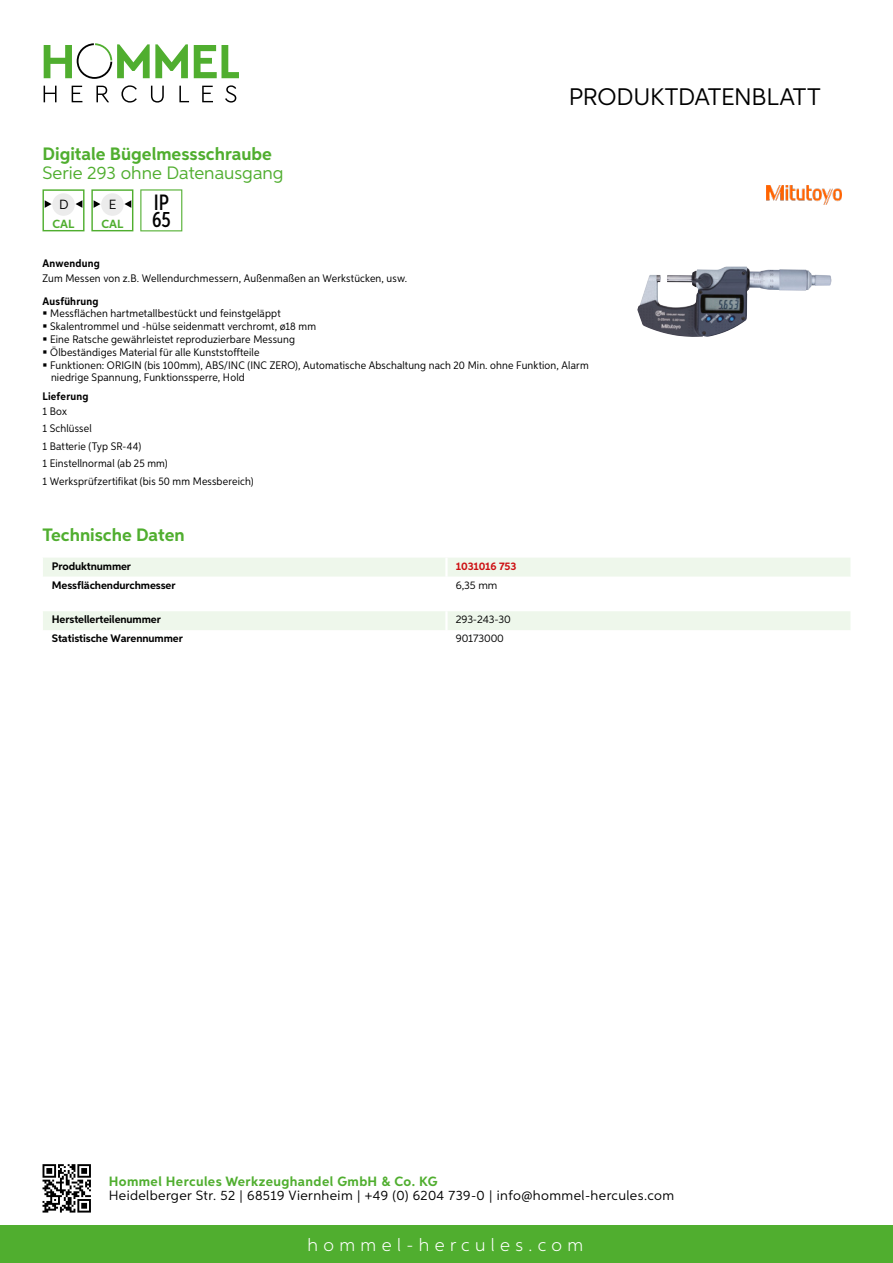
<style>
.page{position:relative;width:893px;height:1263px;background:#fff}
.page>*{position:absolute;margin:0;border:0;box-sizing:border-box;transform-origin:0 0}
.t1{font:24px "Aspira";letter-spacing:-.01em;color:#000}
.t2{font:500 22.2px/16.4px "Aspira XX Nar";color:#000}
.t3{font:700 18px "Aspira";color:#50ae2f}
.t4{font:18px "Aspira";color:#50ae2f}
.t5{font:300 18px "Aspira";letter-spacing:.3em;color:#fff}
.t6{font:13.5px "Aspira";letter-spacing:.03em;color:#000}
.t7{font:700 13.5px "Aspira";letter-spacing:.03em;color:#50ae2f}
.t8{font:13.35px "Aspira";color:#000}
.t9{font:700 11.85px "Aspira";color:#50ae2f}
.t10{font:10.95px/12.6px "Aspira Nar";letter-spacing:.015em;color:#000}
.t11{font:700 10.95px "Aspira";letter-spacing:-.01em;color:#000}
.t12{font:700 10.95px "Aspira Nar";letter-spacing:.02em;color:#000}
.t13{font:10.95px "Aspira";letter-spacing:-.01em;color:#000}
.t14{font:700 10.95px "Aspira";letter-spacing:-.01em;color:#cd1013}
</style>
<div class="page">
<div style="left:0;top:1226px;width:893px;height:37px;background:#50ae2f"></div>
<svg style="left:43px;top:1164px;width:48px;height:48px"></svg>
<svg style="left:194px;top:45px;width:45px;height:33px"></svg>
<svg style="left:44px;top:43px;width:144px;height:36px"></svg>
<svg style="left:44px;top:86px;width:13px;height:16px"></svg>
<svg style="left:72px;top:86px;width:10px;height:16px"></svg>
<svg style="left:96px;top:86px;width:13px;height:16px"></svg>
<svg style="left:121px;top:85px;width:16px;height:18px"></svg>
<svg style="left:151px;top:86px;width:13px;height:17px"></svg>
<svg style="left:179px;top:86px;width:10px;height:16px"></svg>
<svg style="left:202px;top:86px;width:11px;height:16px"></svg>
<svg style="left:225px;top:85px;width:11px;height:18px"></svg>
<div style="left:43px;top:558px;width:807px;height:19px;background:#eef7eb"></div>
<div style="left:43px;top:611px;width:807px;height:19px;background:#eef7eb"></div>
<div style="left:43px;top:189px;width:42px;height:42px;border:1px solid #50ae2f"></div>
<div style="left:52px;top:193px;width:23px;height:23px;background:#ececec;border-radius:50%"></div>
<svg style="left:76px;top:200px;width:6px;height:8px"></svg>
<svg style="left:45px;top:200px;width:7px;height:8px"></svg>
<div style="left:91px;top:189px;width:42px;height:42px;border:1px solid #50ae2f"></div>
<div style="left:101px;top:193px;width:23px;height:23px;background:#ececec;border-radius:50%"></div>
<svg style="left:124px;top:200px;width:7px;height:8px"></svg>
<svg style="left:94px;top:200px;width:6px;height:8px"></svg>
<svg style="left:140px;top:189px;width:42px;height:42px"></svg>
<img style="left:637px;top:266px;width:147px;height:71px">
<img style="left:766px;top:185px;width:76px;height:19px">
<h3 class="t3" style="left:43px;top:142px;width:231px">Digitale Bügelmessschraube</h3>
<h3 class="t4" style="left:43px;top:162px;width:243px">Serie 293 ohne Datenausgang</h3>
<p class="t8" style="left:59px;top:196px;width:11px">d</p>
<p class="t9" style="left:53px;top:216px;width:23px">CAL</p>
<p class="t8" style="left:109px;top:196px;width:9px">e</p>
<h2 class="t2" style="left:152px;top:194px;width:20px">IP<br>65</h2>
<p class="t9" style="left:101px;top:216px;width:23px">CAL</p>
<h1 class="t1" style="left:569px;top:82px;width:253px">Produktdatenblatt</h1>
<p class="t12" style="left:43px;top:257px;width:59px">Anwendung</p>
<p class="t10" style="left:43px;top:272px;width:366px">Zum Messen von z.B. Wellendurchmessern, Außenmaßen an Werkstücken, usw.</p>
<p class="t12" style="left:43px;top:294px;width:58px">Ausführung</p>
<p class="t10" style="left:50px;top:307px;width:540px">Messflächen hartmetallbestückt und feinstgeläppt<br>Skalentrommel und -hülse seidenmatt verchromt, ø18 mm<br>Eine Ratsche gewährleistet reproduzierbare Messung<br>Ölbeständiges Material für alle Kunststoffteile<br>Funktionen: ORIGIN (bis 100mm), ABS/INC (INC ZERO), Automatische Abschaltung nach 20 Min. ohne Funktion, Alarm niedrige Spannung, Funktionssperre, Hold</p>
<p class="t12" style="left:43px;top:389px;width:47px">Lieferung</p>
<p class="t10" style="left:43px;top:402px;width:213px;line-height:17.5px">1 Box<br>1 Schlüssel<br>1 Batterie (Typ SR-44)<br>1 Einstellnormal (ab 25 mm)<br>1 Werksprüfzertifikat (bis 50 mm Messbereich)</p>
<h3 class="t3" style="left:43px;top:523px;width:144px">Technische Daten</h3>
<p class="t11" style="left:52px;top:559px;width:81px">Produktnummer</p>
<p class="t14" style="left:456px;top:559px;width:62px">1031016 753</p>
<p class="t11" style="left:52px;top:578px;width:125px">Messflächendurchmesser</p>
<p class="t13" style="left:456px;top:578px;width:43px">6,35 mm</p>
<p class="t11" style="left:52px;top:613px;width:111px">Herstellerteilenummer</p>
<p class="t13" style="left:456px;top:613px;width:57px">293-243-30</p>
<p class="t11" style="left:52px;top:632px;width:132px">Statistische Warennummer</p>
<p class="t13" style="left:456px;top:632px;width:50px">90173000</p>
<p class="t7" style="left:109px;top:1172px;width:330px">Hommel Hercules Werkzeughandel GmbH &amp; Co. KG</p>
<p class="t6" style="left:109px;top:1187px;width:567px">Heidelberger Str. 52 | 68519 Viernheim | +49 (0) 6204 739-0 | info@hommel-hercules.com</p>
<h3 class="t5" style="left:307px;top:1234px;width:277px">hommel-hercules.com</h3>
</div>
